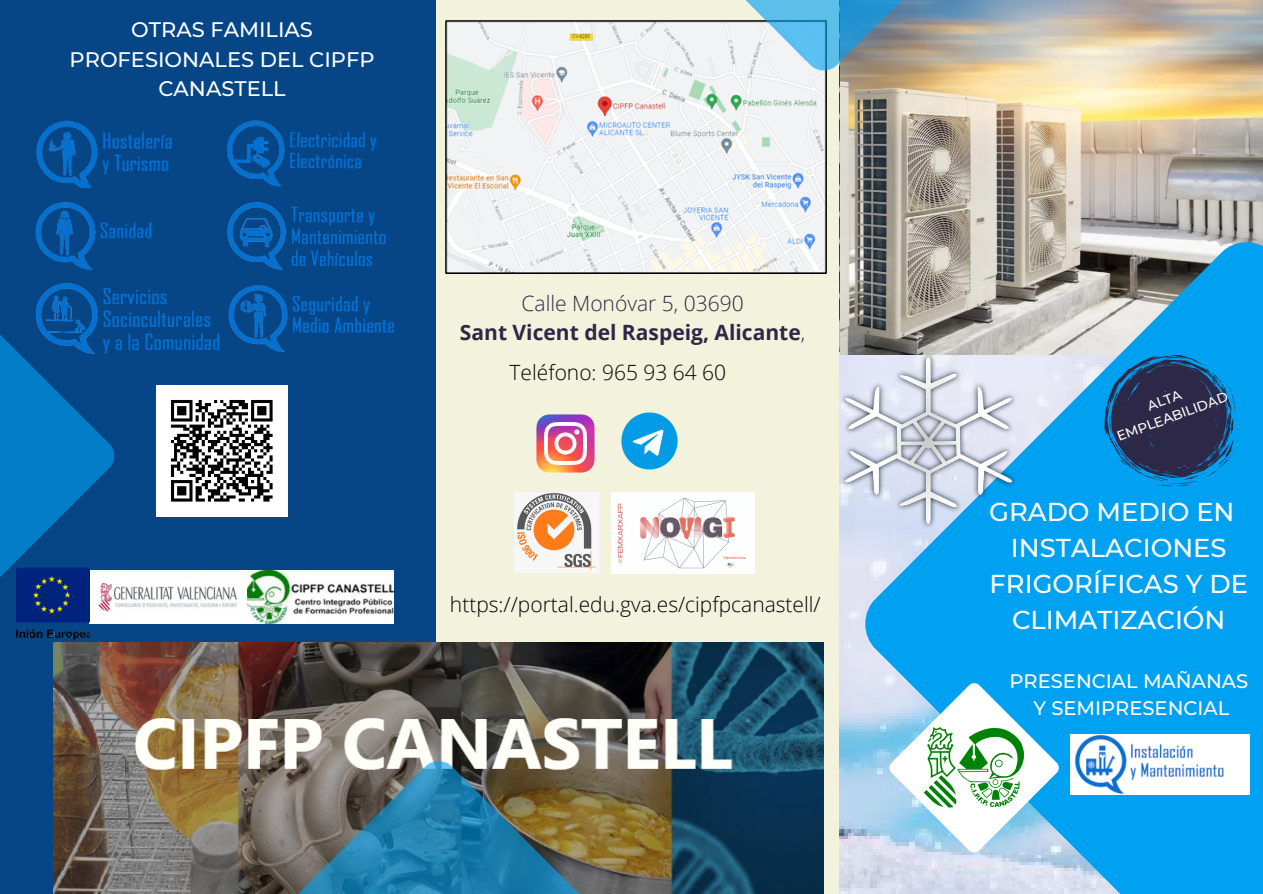
<style>
.page{position:relative;width:1263px;height:894px;background:#fff}
.page>*{position:absolute;margin:0;border:0;box-sizing:border-box;transform-origin:0 0}
.t1{font:500 25.8px/36px "Montserrat";color:#fff;text-align:center}
.t2{font:300 21px "Open Sans";color:#000}
.t3{font:500 21px/29.2px "Montserrat";color:#fff;text-align:center}
.t4{font:700 21px "Open Sans";color:#2e2848}
.t5{font:300 21px "Open Sans";color:#2e2848}
.t6{font:500 19.5px "Montserrat";color:#fff}
.t7{font:500 13.5px "Montserrat";color:#fff}
.s1{font-weight:300}
</style>
<div class="page">
<img style="left:839px;top:0;width:424px;height:892px">
<div style="left:432px;top:0;width:407px;height:893px;background:#f3f2dc"></div>
<div style="left:0;top:0;width:436px;height:893px;background:#064586"></div>
<img style="left:841px;top:0;width:421px;height:350px">
<svg style="left:862px;top:238px;width:401px;height:655px;background:#3faadf"></svg>
<img style="left:54px;top:642px;width:770px;height:251px">
<svg style="left:889px;top:682px;width:170px;height:171px"></svg>
<svg style="left:0;top:270px;width:116px;height:375px"></svg>
<svg style="left:228px;top:759px;width:421px;height:134px;background:#5a7575"></svg>
<img style="left:445px;top:21px;width:381px;height:253px">
<svg style="left:613px;top:0;width:421px;height:72px;background:#acc2c8"></svg>
<img style="left:913px;top:717px;width:113px;height:100px">
<img style="left:157px;top:385px;width:130px;height:131px">
<img style="left:36px;top:121px;width:136px;height:66px">
<img style="left:226px;top:121px;width:151px;height:66px">
<img style="left:247px;top:285px;width:147px;height:67px">
<img style="left:89px;top:570px;width:304px;height:53px">
<img style="left:16px;top:565px;width:73px;height:77px">
<img style="left:35px;top:202px;width:117px;height:68px">
<img style="left:227px;top:202px;width:159px;height:68px">
<img style="left:537px;top:414px;width:57px;height:58px">
<img style="left:621px;top:412px;width:57px;height:58px">
<img style="left:514px;top:492px;width:84px;height:80px">
<img style="left:611px;top:492px;width:143px;height:81px">
<img style="left:1071px;top:734px;width:178px;height:60px">
<img style="left:31px;top:283px;width:216px;height:71px">
<img style="left:839px;top:350px;width:180px;height:180px">
<svg style="left:1104px;top:354px;width:131px;height:132px;background:#1f5181"></svg>
<p class="t3" style="left:70px;top:15px;width:306px">OTRAS FAMILIAS<br>PROFESIONALES DEL CIPFP<br>CANASTELL</p>
<p class="t5" style="left:521px;top:288px;width:224px">Calle Monóvar 5, 03690</p>
<p class="t4" style="left:460px;top:318px;width:347px">Sant Vicent del Raspeig, Alicante<span class="s1">,</span></p>
<p class="t2" style="left:510px;top:357px;width:218px">Teléfono: 965 93 64 60</p>
<p class="t2" style="left:450px;top:590px;width:372px">https://portal.edu.gva.es/cipfpcanastell/</p>
<p class="t7" style="left:1145px;top:398px;width:37px;rotate:-20deg">ALTA</p>
<p class="t7" style="left:1114px;top:428px;width:119px;rotate:-20deg">EMPLEABILIDAD</p>
<p class="t1" style="left:989px;top:493px;width:260px">GRADO MEDIO EN<br>INSTALACIONES<br>FRIGORÍFICAS Y DE<br>CLIMATIZACIÓN</p>
<p class="t6" style="left:1009px;top:668px;width:240px">PRESENCIAL MAÑANAS</p>
<p class="t6" style="left:1033px;top:695px;width:197px">Y SEMIPRESENCIAL</p>
</div>
